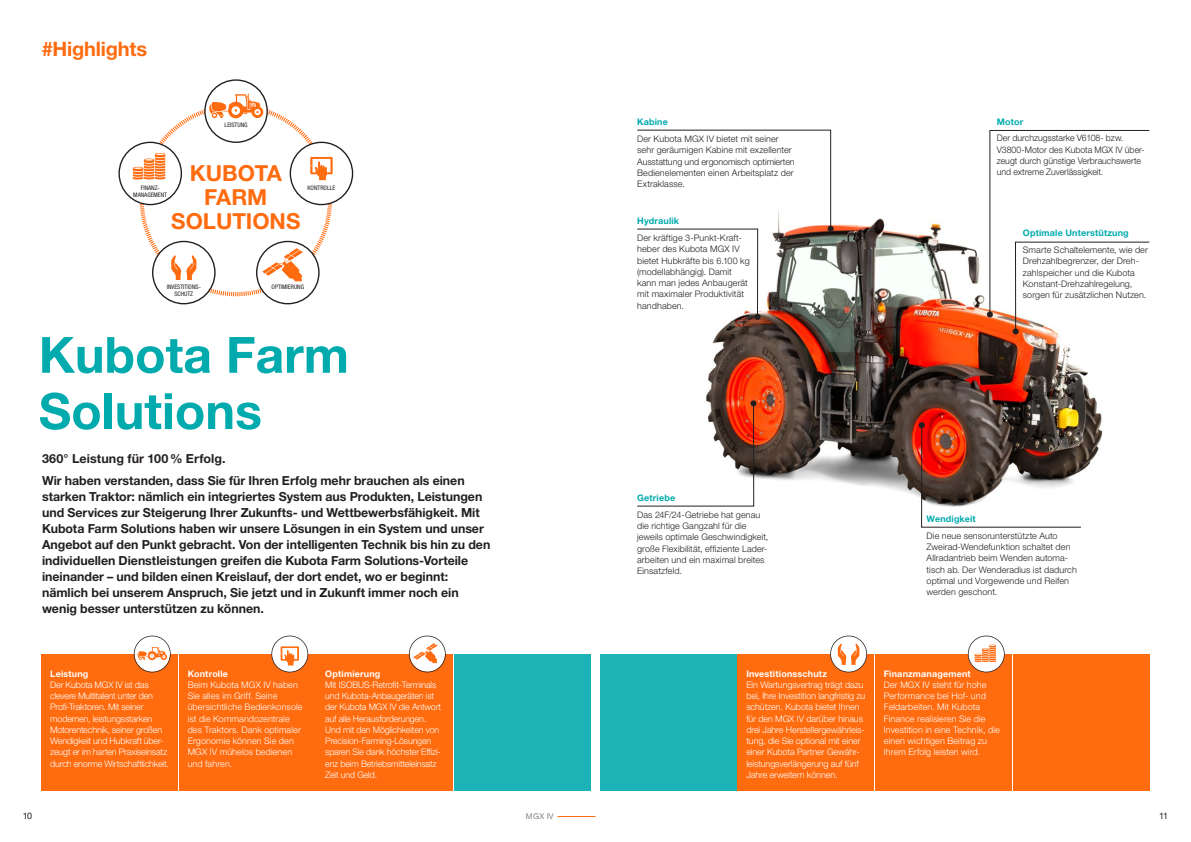
<style>
.page{position:relative;width:1191px;height:842px;background:#fff}
.page>*{position:absolute;margin:0;border:0;box-sizing:border-box;transform-origin:0 0}
.t1{font:700 50px/56.2px "Helvetica Neue LT Std";color:#00aaad}
.t2{font:700 22.1px/24.2px "Helvetica Neue LT Std";color:#ff6b0f;text-align:center}
.t3{font:700 20px "Helvetica Neue LT Std";letter-spacing:-.01em;color:#ff6b0f}
.t4{font:700 12.5px/16px "Helvetica Neue LT Std";letter-spacing:-.005em;color:#231f20}
.t5{font:300 9px/11.2px "Helvetica Neue LT Std";letter-spacing:.01em;color:#231f20}
.t6{font:300 9px/11.2px "Helvetica Neue LT Std";letter-spacing:-.01em;color:#fff}
.t7{font:300 9px/11.2px "Helvetica Neue LT Std";letter-spacing:.01em;color:#fff}
.t8{font:700 9px "Helvetica Neue LT Std";letter-spacing:.02em;color:#fff}
.t9{font:700 9px "Helvetica Neue LT Std";letter-spacing:.02em;color:#00aaad}
.t10{font:9px "Helvetica Neue LT Std";color:#231f20}
.t11{font:8px "Helvetica Neue LT Std";color:#808285}
.t12{font:condensed 6.2px/6.9px "Helvetica Neue LT Std";color:#231f20;text-align:center}
</style>
<div class="page">
<hr style="left:557px;top:816px;width:38px;height:1px;background:#ff6b0f">
<div style="left:118px;top:142px;width:64px;height:63px;border:1px solid #231f20;border-radius:50%"></div>
<div style="left:152px;top:241px;width:64px;height:63px;border:1px solid #231f20;border-radius:50%"></div>
<div style="left:256px;top:241px;width:63px;height:63px;border:1px solid #231f20;border-radius:50%"></div>
<div style="left:290px;top:142px;width:63px;height:63px;border:1px solid #231f20;border-radius:50%"></div>
<svg style="left:310px;top:157px;width:23px;height:23px"></svg>
<svg style="left:171px;top:255px;width:26px;height:25px"></svg>
<svg style="left:262px;top:248px;width:41px;height:34px"></svg>
<svg style="left:133px;top:153px;width:32px;height:27px"></svg>
<div style="left:204px;top:79px;width:64px;height:64px;border:1px solid #231f20;border-radius:50%"></div>
<svg style="left:209px;top:93px;width:54px;height:25px"></svg>
<div style="left:600px;top:654px;width:136px;height:136px;background:#1db3b6"></div>
<div style="left:454px;top:654px;width:136px;height:136px;background:#1db3b6"></div>
<div style="left:1013px;top:654px;width:136px;height:136px;background:#ff6b0f"></div>
<div style="left:875px;top:654px;width:136px;height:136px;background:#ff6b0f"></div>
<div style="left:42px;top:654px;width:136px;height:136px;background:#ff6b0f"></div>
<div style="left:179px;top:654px;width:136px;height:136px;background:#ff6b0f"></div>
<div style="left:317px;top:654px;width:136px;height:136px;background:#ff6b0f"></div>
<svg style="left:134px;top:636px;width:37px;height:36px"></svg>
<svg style="left:271px;top:636px;width:37px;height:36px"></svg>
<svg style="left:409px;top:636px;width:37px;height:36px"></svg>
<svg style="left:968px;top:636px;width:36px;height:36px"></svg>
<img style="left:706px;top:218px;width:444px;height:279px">
<svg style="left:637px;top:400px;width:119px;height:107px"></svg>
<svg style="left:918px;top:422px;width:163px;height:106px"></svg>
<svg style="left:987px;top:130px;width:162px;height:204px"></svg>
<svg style="left:637px;top:130px;width:196px;height:190px"></svg>
<div style="left:738px;top:654px;width:136px;height:136px;background:#ff6b0f"></div>
<svg style="left:830px;top:636px;width:37px;height:36px"></svg>
<h3 class="t3" style="left:42px;top:36px;width:107px">#Highlights</h3>
<p class="t12" style="left:225px;top:121px;width:24px">LEISTUNG</p>
<h2 class="t2" style="left:171px;top:160px;width:131px">KUBOTA<br>FARM<br>SOLUTIONS</h2>
<p class="t12" style="left:307px;top:184px;width:29px">KONTROLLE</p>
<p class="t12" style="left:133px;top:184px;width:35px">FINANZ-<br>MANAGEMENT</p>
<p class="t12" style="left:167px;top:283px;width:36px">INVESTITIONS-<br>SCHUTZ</p>
<p class="t12" style="left:271px;top:283px;width:34px">OPTIMIERUNG</p>
<h1 class="t1" style="left:39px;top:326px;width:312px">Kubota Farm<br>Solutions</h1>
<h3 class="t4" style="left:42px;top:447px;width:424px;line-height:22.5px">360° Leistung für 100% Erfolg.<br>Wir haben verstanden, dass Sie für Ihren Erfolg mehr brauchen als einen</h3>
<p class="t4" style="left:42px;top:488px;width:450px">starken Traktor: nämlich ein integriertes System aus Produkten, Leistungen und Services zur Steigerung Ihrer Zukunfts- und Wettbewerbsfähigkeit. Mit Kubota Farm Solutions haben wir unsere Lösungen in ein System und unser Angebot auf den Punkt gebracht. Von der intelligenten Technik bis hin zu den individuellen Dienstleistungen greifen die Kubota Farm Solutions-Vorteile ineinander – und bilden einen Kreislauf, der dort endet, wo er beginnt: nämlich bei unserem Anspruch, Sie jetzt und in Zukunft immer noch ein wenig besser unterstützen zu können.</p>
<p class="t8" style="left:50px;top:668px;width:40px">Leistung</p>
<p class="t6" style="left:50px;top:679px;width:120px">Der Kubota MGX IV ist das clevere Multitalent unter den<br>Profi-Traktoren. Mit seiner modernen, leistungsstarken<br>Motorentechnik, seiner großen<br>Wendigkeit und Hubkraft über&shy;zeugt er im harten Praxiseinsatz durch enorme Wirtschaftlichkeit.</p>
<p class="t8" style="left:188px;top:668px;width:42px">Kontrolle</p>
<p class="t7" style="left:188px;top:679px;width:116px">Beim Kubota MGX IV haben<br>Sie alles im Griff. Seine übersichtliche Bedienkonsole ist die Kommandozentrale des Traktors. Dank optimaler<br>Ergonomie können Sie den<br>MGX IV mühelos bedienen und fahren.</p>
<p class="t8" style="left:325px;top:668px;width:57px">Optimierung</p>
<p class="t6" style="left:325px;top:679px;width:117px">Mit ISOBUS-Retrofit-Terminals und Kubota-Anbaugeräten ist der Kubota MGX IV die Antwort auf alle Herausforderungen.<br>Und mit den Möglichkeiten von<br>Precision-Farming-Lösungen sparen Sie dank höchster Effizi&shy;enz beim Betriebsmitteleinsatz<br>Zeit und Geld.</p>
<p class="t9" style="left:637px;top:116px;width:32px">Kabine</p>
<p class="t5" style="left:637px;top:133px;width:159px">Der Kubota MGX IV bietet mit seiner sehr geräumigen Kabine mit exzellenter Ausstattung und ergonomisch optimierten Bedienelementen einen Arbeitsplatz der Extraklasse.</p>
<p class="t9" style="left:637px;top:215px;width:43px">Hydraulik</p>
<p class="t5" style="left:637px;top:232px;width:114px">Der kräftige 3-Punkt-Kraft&shy;heber des Kubota MGX IV bietet Hubkräfte bis 6.100 kg (modellabhängig). Damit kann man jedes Anbaugerät mit maximaler Produktivität handhaben.</p>
<p class="t9" style="left:996px;top:116px;width:28px">Motor</p>
<p class="t5" style="left:996px;top:132px;width:149px">Der durchzugsstarke V6108- bzw.<br>V3800-Motor des Kubota MGX IV über&shy;zeugt durch günstige Verbrauchswerte und extreme Zuverlässigkeit.</p>
<p class="t9" style="left:1022px;top:228px;width:107px">Optimale Unterstützung</p>
<p class="t5" style="left:1022px;top:244px;width:127px">Smarte Schaltelemente, wie der<br>Drehzahlbegrenzer, der Dreh&shy;zahlspeicher und die Kubota<br>Konstant-Drehzahlregelung, sorgen für zusätzlichen Nutzen.</p>
<p class="t9" style="left:637px;top:492px;width:40px">Getriebe</p>
<p class="t5" style="left:637px;top:509px;width:133px">Das 24F/24-Getriebe hat genau die richtige Gangzahl für die jeweils optimale Geschwindigkeit, große Flexibilität, effiziente Lader&shy;arbeiten und ein maximal breites<br>Einsatzfeld.</p>
<p class="t9" style="left:926px;top:513px;width:51px">Wendigkeit</p>
<p class="t5" style="left:926px;top:530px;width:152px">Die neue sensorunterstützte Auto<br>Zweirad-Wendefunktion schaltet den<br>Allradantrieb beim Wenden automa&shy;tisch ab. Der Wenderadius ist dadurch optimal und Vorgewende und Reifen werden geschont.</p>
<p class="t8" style="left:746px;top:668px;width:82px">Investitionsschutz</p>
<p class="t6" style="left:746px;top:679px;width:121px">Ein Wartungsvertrag trägt dazu bei, Ihre Investition langfristig zu schützen. Kubota bietet Ihnen für den MGX IV darüber hinaus drei Jahre Herstellergewährleis&shy;tung, die Sie optional mit einer einer Kubota Partner Gewähr&shy;leistungsverlängerung auf fünf<br>Jahre erweitern können.</p>
<p class="t8" style="left:884px;top:668px;width:88px">Finanzmanagement</p>
<p class="t7" style="left:884px;top:679px;width:117px">Der MGX IV steht für hohe<br>Performance bei Hof- und<br>Feldarbeiten. Mit Kubota<br>Finance realisieren Sie die<br>Investition in eine Technik, die einen wichtigen Beitrag zu<br>Ihrem Erfolg leisten wird.</p>
<p class="t10" style="left:23px;top:811px;width:11px">10</p>
<p class="t11" style="left:526px;top:812px;width:29px">MGX IV</p>
<p class="t10" style="left:1159px;top:811px;width:11px">11</p>
</div>
